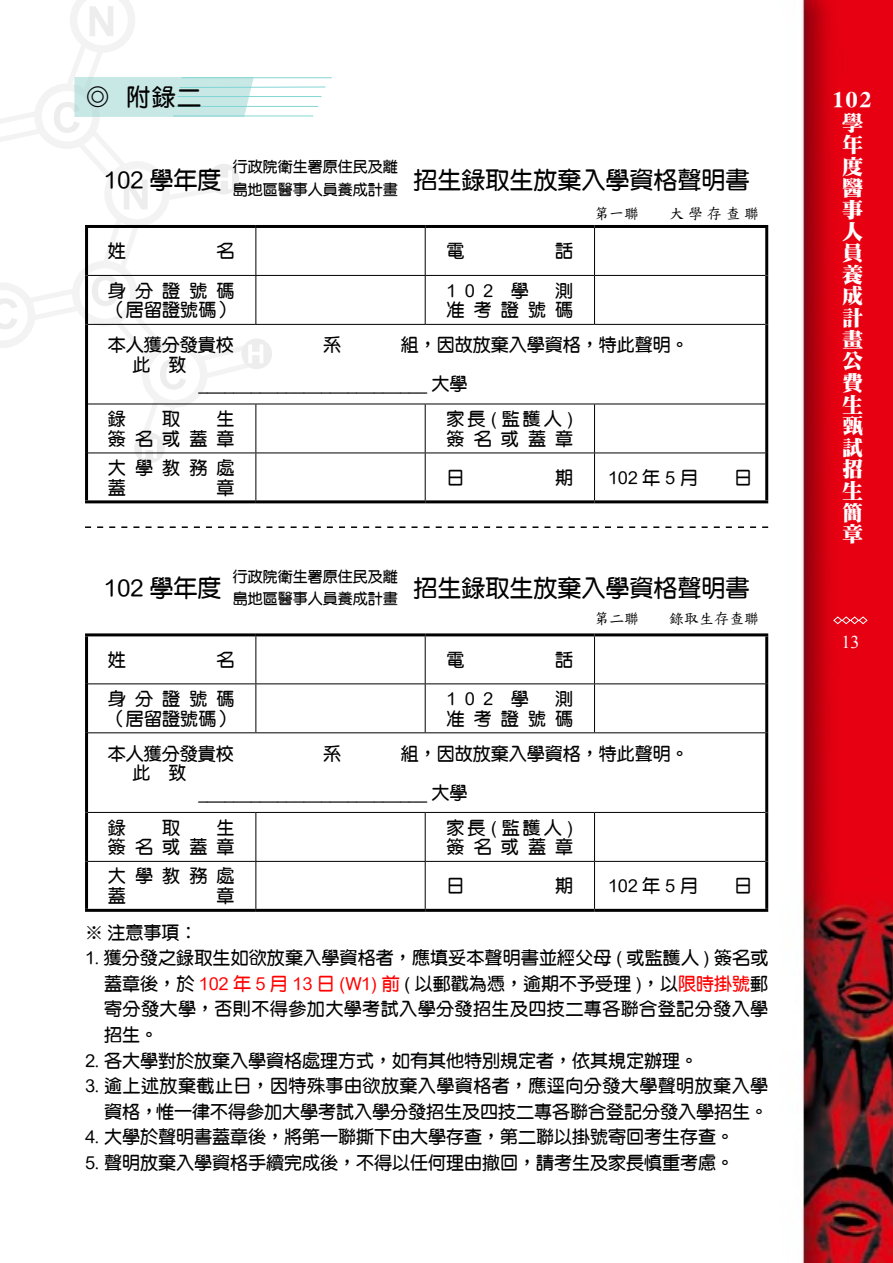
<style>
.page{position:relative;width:893px;height:1263px;background:#fff}
.page>*{position:absolute;margin:0;border:0;box-sizing:border-box;transform-origin:0 0}
.t1{font:24px "DF Yuan Bd HKP BF";color:#000}
.t2{font:21px/21.6px "DF Ming UB HKP BF";color:#fff;text-align:justify}
.t3{font:21px "DF Yea Song Bd HKP BF";color:#fff}
.t4{font:18px/19.5px "DF Yuan Bd HKP BF";color:#000;text-align:right}
.t5{font:18px/19.5px "DF Yuan Bd HKP BF";letter-spacing:.26em;color:#000}
.t6{font:18px/19.5px "DF Yuan Bd HKP BF";letter-spacing:.51em;color:#000}
.t7{font:18px "Times New Roman";color:#fff}
.t8{font:15px/22.5px "DF Yuan Bd HKP BF";color:#000}
.t9{font:15px "DF Kai Shu SB Estd BF";color:#000}
.s1{color:#f00}
</style>
<div class="page">
<img style="left:802px;top:0;width:91px;height:1263px">
<svg style="left:833px;top:616px;width:35px;height:8px"></svg>
<div style="left:134px;top:433px;width:31px;height:30px;background:#ededed;border-radius:50%"></div>
<hr style="left:425px;top:228px;width:1px;height:47px;background:#000">
<hr style="left:594px;top:228px;width:1px;height:47px;background:#000">
<hr style="left:256px;top:275px;width:169px;height:1px;background:#000">
<hr style="left:425px;top:275px;width:169px;height:1px;background:#000">
<hr style="left:425px;top:276px;width:1px;height:48px;background:#000">
<hr style="left:594px;top:275px;width:171px;height:1px;background:#000">
<hr style="left:594px;top:276px;width:1px;height:48px;background:#000">
<hr style="left:256px;top:324px;width:169px;height:1px;background:#000">
<hr style="left:425px;top:324px;width:169px;height:1px;background:#000">
<hr style="left:594px;top:324px;width:171px;height:1px;background:#000">
<hr style="left:256px;top:404px;width:169px;height:1px;background:#000">
<hr style="left:425px;top:404px;width:169px;height:1px;background:#000">
<hr style="left:425px;top:404px;width:1px;height:49px;background:#000">
<hr style="left:594px;top:404px;width:171px;height:1px;background:#000">
<hr style="left:594px;top:404px;width:1px;height:49px;background:#000">
<hr style="left:256px;top:453px;width:169px;height:1px;background:#000">
<hr style="left:255px;top:453px;width:1px;height:47px;background:#000">
<hr style="left:425px;top:453px;width:169px;height:1px;background:#000">
<hr style="left:425px;top:453px;width:1px;height:47px;background:#000">
<hr style="left:594px;top:453px;width:171px;height:1px;background:#000">
<hr style="left:594px;top:453px;width:1px;height:47px;background:#000">
<hr style="left:256px;top:225px;width:169px;height:3px;background:#000">
<hr style="left:425px;top:225px;width:169px;height:3px;background:#000">
<hr style="left:594px;top:225px;width:174px;height:3px;background:#000">
<hr style="left:765px;top:228px;width:3px;height:47px;background:#000">
<hr style="left:765px;top:275px;width:3px;height:49px;background:#000">
<hr style="left:765px;top:324px;width:3px;height:80px;background:#000">
<hr style="left:765px;top:404px;width:3px;height:49px;background:#000">
<hr style="left:85px;top:453px;width:3px;height:47px;background:#000">
<hr style="left:765px;top:453px;width:3px;height:47px;background:#000">
<hr style="left:85px;top:500px;width:171px;height:3px;background:#000">
<hr style="left:256px;top:500px;width:169px;height:3px;background:#000">
<hr style="left:425px;top:500px;width:169px;height:3px;background:#000">
<hr style="left:594px;top:500px;width:174px;height:3px;background:#000">
<hr style="left:255px;top:636px;width:1px;height:47px;background:#000">
<hr style="left:425px;top:636px;width:1px;height:47px;background:#000">
<hr style="left:594px;top:636px;width:1px;height:47px;background:#000">
<hr style="left:88px;top:683px;width:168px;height:1px;background:#000">
<hr style="left:256px;top:683px;width:169px;height:1px;background:#000">
<hr style="left:255px;top:684px;width:1px;height:48px;background:#000">
<hr style="left:425px;top:683px;width:169px;height:1px;background:#000">
<hr style="left:425px;top:684px;width:1px;height:48px;background:#000">
<hr style="left:594px;top:683px;width:171px;height:1px;background:#000">
<hr style="left:594px;top:684px;width:1px;height:48px;background:#000">
<hr style="left:88px;top:732px;width:168px;height:1px;background:#000">
<hr style="left:256px;top:732px;width:169px;height:1px;background:#000">
<hr style="left:425px;top:732px;width:169px;height:1px;background:#000">
<hr style="left:594px;top:732px;width:171px;height:1px;background:#000">
<hr style="left:88px;top:812px;width:168px;height:1px;background:#000">
<hr style="left:256px;top:812px;width:169px;height:1px;background:#000">
<hr style="left:255px;top:813px;width:1px;height:48px;background:#000">
<hr style="left:425px;top:812px;width:169px;height:1px;background:#000">
<hr style="left:425px;top:813px;width:1px;height:48px;background:#000">
<hr style="left:594px;top:812px;width:171px;height:1px;background:#000">
<hr style="left:594px;top:813px;width:1px;height:48px;background:#000">
<hr style="left:88px;top:861px;width:168px;height:1px;background:#000">
<hr style="left:256px;top:861px;width:169px;height:1px;background:#000">
<hr style="left:255px;top:862px;width:1px;height:47px;background:#000">
<hr style="left:425px;top:861px;width:169px;height:1px;background:#000">
<hr style="left:425px;top:862px;width:1px;height:47px;background:#000">
<hr style="left:594px;top:861px;width:171px;height:1px;background:#000">
<hr style="left:594px;top:862px;width:1px;height:47px;background:#000">
<hr style="left:85px;top:633px;width:171px;height:3px;background:#000">
<hr style="left:85px;top:636px;width:3px;height:48px;background:#000">
<hr style="left:256px;top:633px;width:169px;height:3px;background:#000">
<hr style="left:425px;top:633px;width:169px;height:3px;background:#000">
<hr style="left:594px;top:633px;width:174px;height:3px;background:#000">
<hr style="left:765px;top:636px;width:3px;height:48px;background:#000">
<hr style="left:85px;top:684px;width:3px;height:49px;background:#000">
<hr style="left:765px;top:684px;width:3px;height:49px;background:#000">
<hr style="left:85px;top:733px;width:3px;height:79px;background:#000">
<hr style="left:765px;top:733px;width:3px;height:79px;background:#000">
<hr style="left:85px;top:812px;width:3px;height:49px;background:#000">
<hr style="left:765px;top:812px;width:3px;height:49px;background:#000">
<hr style="left:85px;top:861px;width:3px;height:48px;background:#000">
<hr style="left:765px;top:861px;width:3px;height:48px;background:#000">
<hr style="left:85px;top:909px;width:171px;height:3px;background:#000">
<hr style="left:256px;top:909px;width:169px;height:3px;background:#000">
<hr style="left:425px;top:909px;width:169px;height:3px;background:#000">
<hr style="left:594px;top:909px;width:174px;height:3px;background:#000">
<svg style="left:85px;top:526px;width:683px;height:2px"></svg>
<hr style="left:182px;top:77px;width:150px;height:1px;background:#00ada9">
<svg style="left:0;top:0;width:326px;height:458px"></svg>
<hr style="left:177px;top:96px;width:145px;height:1px;background:#00ada9">
<hr style="left:175px;top:106px;width:143px;height:1px;background:#00ada9">
<hr style="left:173px;top:116px;width:140px;height:1px;background:#00ada9">
<h1 class="t1" style="left:86px;top:85px;width:117px">◎ 附錄二</h1>
<p class="t8" style="left:233px;top:156px;width:166px">行政院衛生署原住民及離島地區醫事人員養成計畫</p>
<h1 class="t1" style="left:104px;top:168px;width:647px">102 學年度　　　　　　　　招生錄取生放棄入學資格聲明書</h1>
<p class="t4" style="left:217px;top:242px;width:19px">名</p>
<p class="t4" style="left:555px;top:242px;width:19px">話</p>
<p class="t5" style="left:108px;top:281px;width:128px">身分證號碼（居留證號碼）</p>
<p class="t4" style="left:446px;top:281px;width:84px">102 學</p>
<p class="t4" style="left:446px;top:281px;width:128px">測<br>准考證號碼</p>
<p class="t9" style="left:594px;top:206px;width:46px">第一聯</p>
<p class="t9" style="left:669px;top:206px;width:91px">大學存查聯</p>
<p class="t4" style="left:108px;top:336px;width:127px">本人獲分發貴校</p>
<p class="t4" style="left:323px;top:336px;width:19px">系</p>
<p class="t4" style="left:401px;top:336px;width:289px">組，因故放棄入學資格，特此聲明。</p>
<p class="t4" style="left:133px;top:355px;width:56px">此　致</p>
<p class="t4" style="left:198px;top:375px;width:271px">__________________________ 大學</p>
<p class="t4" style="left:108px;top:410px;width:19px">錄</p>
<p class="t4" style="left:162px;top:410px;width:19px">取</p>
<p class="t4" style="left:108px;top:410px;width:128px">生<br>簽名或蓋章</p>
<p class="t6" style="left:446px;top:410px;width:128px">家長(監護人)簽名或蓋章</p>
<p class="t4" style="left:108px;top:458px;width:128px;text-align:left">大學教務處蓋</p>
<p class="t4" style="left:446px;top:468px;width:19px">日</p>
<p class="t4" style="left:555px;top:468px;width:19px">期</p>
<p class="t4" style="left:608px;top:468px;width:146px">102 年 5 月　　日</p>
<p class="t4" style="left:217px;top:478px;width:19px">章</p>
<p class="t8" style="left:233px;top:565px;width:166px">行政院衛生署原住民及離島地區醫事人員養成計畫</p>
<h1 class="t1" style="left:104px;top:576px;width:647px">102 學年度　　　　　　　　招生錄取生放棄入學資格聲明書</h1>
<p class="t4" style="left:217px;top:650px;width:19px">名</p>
<p class="t4" style="left:555px;top:650px;width:19px">話</p>
<p class="t5" style="left:108px;top:689px;width:128px">身分證號碼（居留證號碼）</p>
<p class="t4" style="left:446px;top:689px;width:84px">102 學</p>
<p class="t4" style="left:446px;top:689px;width:128px">測<br>准考證號碼</p>
<p class="t9" style="left:594px;top:611px;width:46px">第二聯</p>
<p class="t9" style="left:669px;top:611px;width:91px">錄取生存查聯</p>
<p class="t4" style="left:108px;top:744px;width:127px">本人獲分發貴校</p>
<p class="t4" style="left:323px;top:744px;width:19px">系</p>
<p class="t4" style="left:401px;top:744px;width:289px">組，因故放棄入學資格，特此聲明。</p>
<p class="t4" style="left:133px;top:763px;width:56px">此　致</p>
<p class="t4" style="left:198px;top:783px;width:271px">__________________________ 大學</p>
<p class="t4" style="left:108px;top:818px;width:19px">錄</p>
<p class="t4" style="left:162px;top:818px;width:19px">取</p>
<p class="t4" style="left:108px;top:818px;width:128px">生<br>簽名或蓋章</p>
<p class="t6" style="left:446px;top:818px;width:128px">家長(監護人)簽名或蓋章</p>
<p class="t4" style="left:108px;top:867px;width:128px;text-align:left">大學教務處蓋</p>
<p class="t4" style="left:446px;top:877px;width:19px">日</p>
<p class="t4" style="left:555px;top:877px;width:19px">期</p>
<p class="t4" style="left:608px;top:877px;width:146px">102 年 5 月　　日</p>
<p class="t4" style="left:217px;top:886px;width:19px">章</p>
<p class="t4" style="left:85px;top:923px;width:114px">※ 注意事項：</p>
<p class="t4" style="left:104px;top:946px;width:666px;line-height:25.5px;text-align:justify;text-indent:-19px">1. 獲分發之錄取生如欲放棄入學資格者，應填妥本聲明書並經父母 ( 或監護人 ) 簽名或蓋章後，於 <span class="s1">102 年 5 月 13 日 (W1) 前</span> ( 以郵戳為憑，逾期不予受理 )，以<span class="s1">限時掛號</span>郵寄分發大學，否則不得參加大學考試入學分發招生及四技二專各聯合登記分發入學招生。</p>
<p class="t4" style="left:85px;top:1051px;width:615px">2. 各大學對於放棄入學資格處理方式，如有其他特別規定者，依其規定辦理。</p>
<p class="t4" style="left:85px;top:1073px;width:685px;line-height:25.5px">3. 逾上述放棄截止日，因特殊事由欲放棄入學資格者，應逕向分發大學聲明放棄入學資格，惟一律不得參加大學考試入學分發招生及四技二專各聯合登記分發入學招生。</p>
<p class="t4" style="left:85px;top:1127px;width:651px">4. 大學於聲明書蓋章後，將第一聯撕下由大學存查，第二聯以掛號寄回考生存查。</p>
<p class="t4" style="left:85px;top:1153px;width:651px">5. 聲明放棄入學資格手續完成後，不得以任何理由撤回，請考生及家長慎重考慮。</p>
<p class="t3" style="left:832px;top:89px;width:40px">102</p>
<p class="t2" style="left:842px;top:113px;width:22px">學年度醫事人員養成計畫公費生甄試招生簡章</p>
<p class="t7" style="left:841px;top:630px;width:19px">13</p>
</div>
